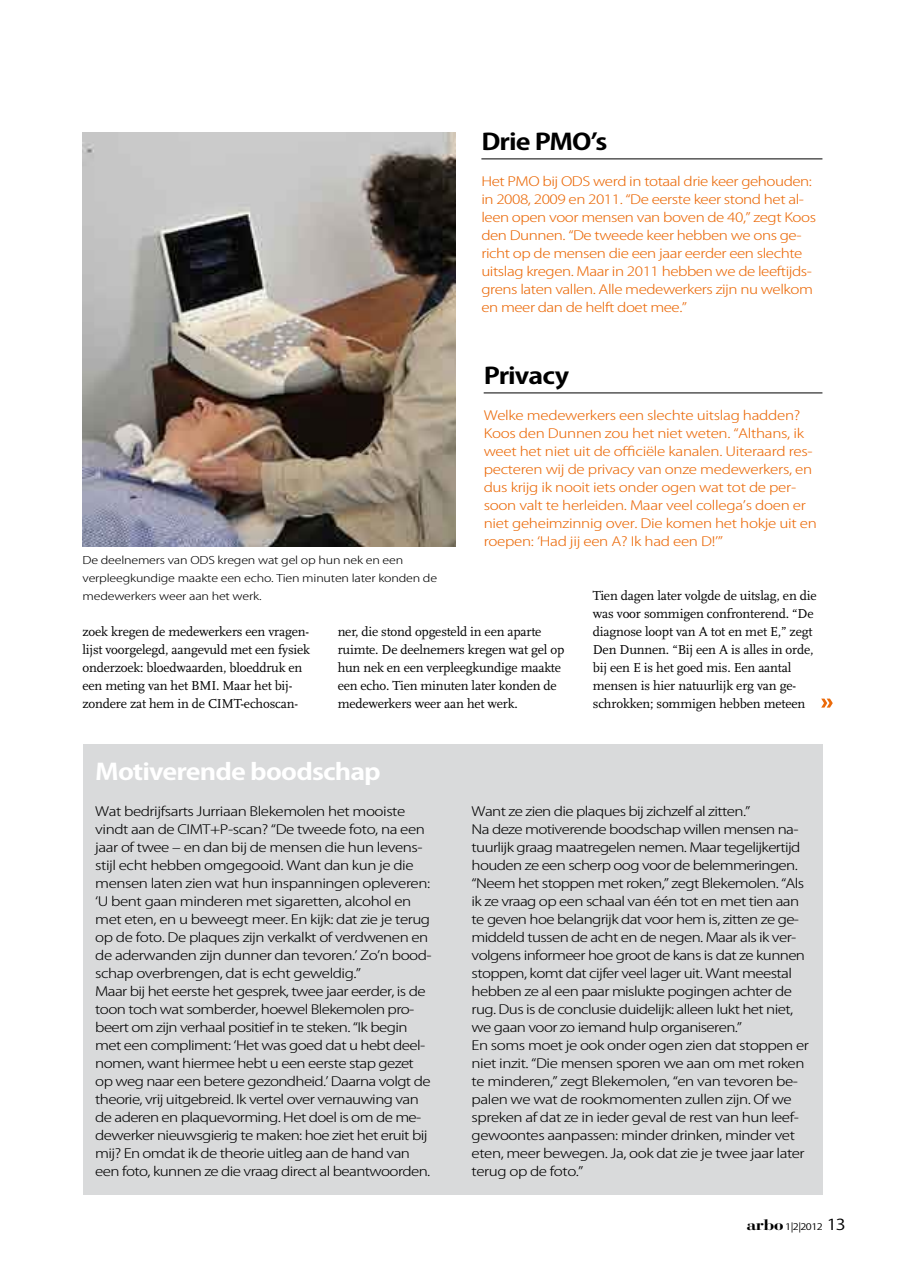
<style>
.page{position:relative;width:905px;height:1275px;background:#fff}
.page>*{position:absolute;margin:0;border:0;box-sizing:border-box;transform-origin:0 0}
.t1{font:700 22.5px "Koz Go Pro";letter-spacing:-.03em;color:#fff;scale:1.2 1}
.t2{font:700 22.5px "Koz Go Pro";letter-spacing:-.035em;color:#000;scale:1.2 1}
.t3{font:13.5px/18px "Scala OT";letter-spacing:-.015em;color:#000}
.t4{font:300 12.75px/18px "Koz Go Pro";letter-spacing:-.04em;color:#000;scale:1.2 1}
.t5{font:300 12.75px/18px "Koz Go Pro";letter-spacing:-.02em;color:#eb6a0a;scale:1.2 1}
.t6{font:300 10.5px/18px "Koz Go Pro";letter-spacing:-.015em;color:#000;scale:1.2 1}
.t7{font:9px "Koz Go Pro Regular 90 pv RKSJ H";color:#000;scale:1.2 1}
.s1{font-family:"Bauer Bodoni Std";font-weight:700;font-size:15px}
.s2{font-family:"Koz Go Pro";font-size:15px}
</style>
<div class="page">
<img style="left:83px;top:132px;width:373px;height:414px">
<hr style="left:484px;top:392px;width:338px;height:1px;background:#000">
<hr style="left:481px;top:158px;width:341px;height:1px;background:#000">
<div style="left:83px;top:744px;width:739px;height:54px;background:#d9dadb"></div>
<svg style="left:821px;top:699px;width:12px;height:8px"></svg>
<div style="left:83px;top:798px;width:739px;height:396px;background:#d9dadb"></div>
<p class="t2" style="left:481px;top:127px;width:107px">Drie PMO’s</p>
<p class="t5" style="left:481px;top:172px;width:280px">Het PMO bij ODS werd in totaal drie keer gehouden: in 2008, 2009 en 2011. “De eerste keer stond het al&shy;leen open voor mensen van boven de 40,” zegt Koos den Dunnen. “De tweede keer hebben we ons ge&shy;richt op de mensen die een jaar eerder een slechte uitslag kregen. Maar in 2011 hebben we de leeftijds&shy;grens laten vallen. Alle medewerkers zijn nu welkom en meer dan de helft doet mee.”</p>
<p class="t2" style="left:484px;top:361px;width:73px">Privacy</p>
<p class="t5" style="left:484px;top:406px;width:279px">Welke medewerkers een slechte uitslag hadden?<br>Koos den Dunnen zou het niet weten. “Althans, ik weet het niet uit de officiële kanalen. Uiteraard res&shy;pecteren wij de privacy van onze medewerkers, en dus krijg ik nooit iets onder ogen wat tot de per&shy;soon valt te herleiden. Maar veel collega’s doen er niet geheimzinnig over. Die komen het hokje uit en roepen: ‘Had jij een A? Ik had een D!’”</p>
<p class="t6" style="left:83px;top:551px;width:297px">De deelnemers van ODS kregen wat gel op hun nek en een verpleegkundige maakte een echo. Tien minuten later konden de medewerkers weer aan het werk.</p>
<p class="t3" style="left:83px;top:623px;width:229px">zoek kregen de medewerkers een vragen&shy;lijst voorgelegd, aangevuld met een fysiek onderzoek: bloedwaarden, bloeddruk en een meting van het BMI. Maar het bij&shy;zondere zat hem in de CIMT-echoscan-</p>
<p class="t3" style="left:338px;top:623px;width:228px">ner, die stond opgesteld in een aparte ruimte. De deelnemers kregen wat gel op hun nek en een verpleegkundige maakte een echo. Tien minuten later konden de medewerkers weer aan het werk.</p>
<p class="t1" style="left:95px;top:757px;width:240px">Motiverende boodschap</p>
<p class="t3" style="left:593px;top:587px;width:225px">Tien dagen later volgde de uitslag, en die was voor sommigen confronterend. “De diagnose loopt van A tot en met E,” zegt Den Dunnen. “Bij een A is alles in orde, bij een E is het goed mis. Een aantal mensen is hier natuurlijk erg van ge&shy;schrokken; sommigen hebben meteen</p>
<p class="t4" style="left:95px;top:802px;width:282px">Wat bedrijfsarts Jurriaan Blekemolen het mooiste vindt aan de CIMT+P-scan? “De tweede foto, na een jaar of twee – en dan bij de mensen die hun levens&shy;stijl echt hebben omgegooid. Want dan kun je die mensen laten zien wat hun inspanningen opleveren: ‘U bent gaan minderen met sigaretten, alcohol en met eten, en u beweegt meer. En kijk: dat zie je terug op de foto. De plaques zijn verkalkt of verdwenen en de aderwanden zijn dunner dan tevoren.’ Zo’n bood&shy;schap overbrengen, dat is echt geweldig.”<br>Maar bij het eerste het gesprek, twee jaar eerder, is de toon toch wat somberder, hoewel Blekemolen pro&shy;beert om zijn verhaal positief in te steken. “Ik begin met een compliment: ‘Het was goed dat u hebt deel&shy;nomen, want hiermee hebt u een eerste stap gezet op weg naar een betere gezondheid.’ Daarna volgt de theorie, vrij uitgebreid. Ik vertel over vernauwing van de aderen en plaquevorming. Het doel is om de me&shy;dewerker nieuwsgierig te maken: hoe ziet het eruit bij mij? En omdat ik de theorie uitleg aan de hand van een foto, kunnen ze die vraag direct al beantwoorden.</p>
<p class="t4" style="left:472px;top:802px;width:283px">Want ze zien die plaques bij zichzelf al zitten.”<br>Na deze motiverende boodschap willen mensen na&shy;tuurlijk graag maatregelen nemen. Maar tegelijkertijd houden ze een scherp oog voor de belemmeringen. “Neem het stoppen met roken,” zegt Blekemolen. “Als ik ze vraag op een schaal van één tot en met tien aan te geven hoe belangrijk dat voor hem is, zitten ze ge&shy;middeld tussen de acht en de negen. Maar als ik ver&shy;volgens informeer hoe groot de kans is dat ze kunnen stoppen, komt dat cijfer veel lager uit. Want meestal hebben ze al een paar mislukte pogingen achter de rug. Dus is de conclusie duidelijk: alleen lukt het niet, we gaan voor zo iemand hulp organiseren.”<br>En soms moet je ook onder ogen zien dat stoppen er niet inzit. “Die mensen sporen we aan om met roken te minderen,” zegt Blekemolen, “en van tevoren be&shy;palen we wat de rookmomenten zullen zijn. Of we spreken af dat ze in ieder geval de rest van hun leef&shy;gewoontes aanpassen: minder drinken, minder vet eten, meer bewegen. Ja, ook dat zie je twee jaar later terug op de foto.”</p>
<p class="t7" style="left:746px;top:1221px;width:84px"><span class="s1">arbo</span> 1|2|2012 <span class="s2">13</span></p>
</div>
